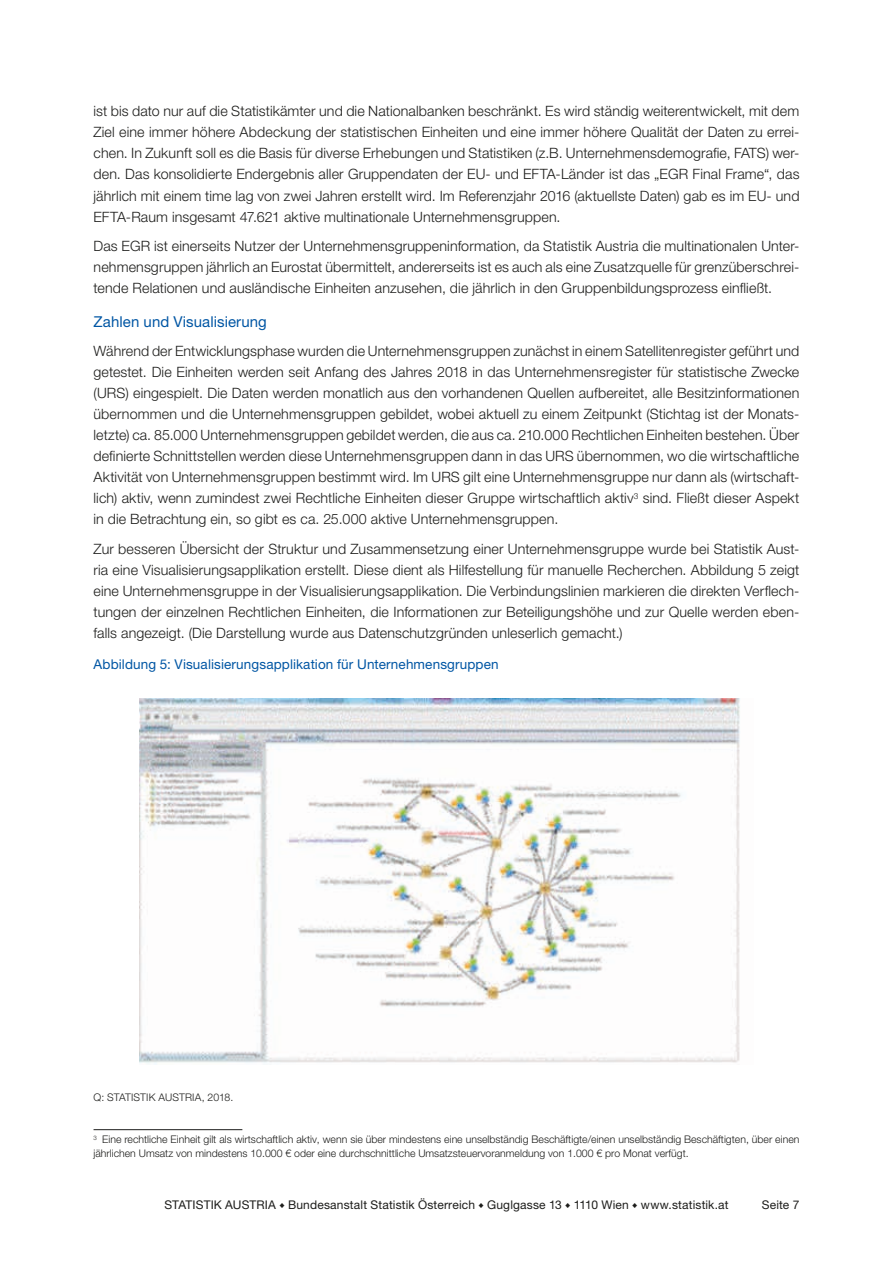
<style>
.page{position:relative;width:893px;height:1263px;background:#fff}
.page>*{position:absolute;margin:0;border:0;box-sizing:border-box;transform-origin:0 0}
.Unterüberschrift_3{font:15px "Helvetica Neue LT Pro";letter-spacing:.005em;color:#0056a4}
.Fließtext{font:300 14.25px/21px "Helvetica Neue LT Pro";letter-spacing:.01em;color:#1d1d1b;text-align:justify}
.t1{font:13.5px "Helvetica Neue LT Pro";letter-spacing:.01em;color:#0056a4}
.t2{font:12px "Helvetica Neue LT Pro";letter-spacing:.015em;color:#1d1d1b}
.Fußnoten{font:300 10.5px/13.5px "Helvetica Neue LT Pro";color:#1d1d1b}
.Quelle{font:300 10.5px "Helvetica Neue LT Pro";letter-spacing:.005em;color:#1d1d1b}
.s1{font-family:"Arial";font-size:8.4px}
</style>
<div class="page">
<hr style="left:94px;top:1129px;width:148px;height:1px;background:#1d1d1b">
<img style="left:139px;top:698px;width:601px;height:366px">
<p class="Fließtext" style="left:94px;top:101px;width:707px">ist bis dato nur auf die Statistikämter und die Nationalbanken beschränkt. Es wird ständig weiterentwickelt, mit dem Ziel eine immer höhere Abdeckung der statistischen Einheiten und eine immer höhere Qualität der Daten zu errei&shy;chen. In Zukunft soll es die Basis für diverse Erhebungen und Statistiken (z.B. Unternehmensdemografie, FATS) wer&shy;den. Das konsolidierte Endergebnis aller Gruppendaten der EU- und EFTA-Länder ist das „EGR Final Frame“, das jährlich mit einem time lag von zwei Jahren erstellt wird. Im Referenzjahr 2016 (aktuellste Daten) gab es im EU- und EFTA-Raum insgesamt 47.621 aktive multinationale Unternehmensgruppen.</p>
<p class="Fließtext" style="left:94px;top:235px;width:707px">Das EGR ist einerseits Nutzer der Unternehmensgruppeninformation, da Statistik Austria die multinationalen Unter&shy;nehmensgruppen jährlich an Eurostat übermittelt, andererseits ist es auch als eine Zusatzquelle für grenzüberschrei&shy;tende Relationen und ausländische Einheiten anzusehen, die jährlich in den Gruppenbildungsprozess einfließt.</p>
<p class="Unterüberschrift_3" style="left:94px;top:312px;width:175px">Zahlen und Visualisierung</p>
<p class="Fließtext" style="left:94px;top:340px;width:707px">Während der Entwicklungsphase wurden die Unternehmensgruppen zunächst in einem Satellitenregister geführt und getestet. Die Einheiten werden seit Anfang des Jahres 2018 in das Unternehmensregister für statistische Zwecke (URS) eingespielt. Die Daten werden monatlich aus den vorhandenen Quellen aufbereitet, alle Besitzinformationen übernommen und die Unternehmensgruppen gebildet, wobei aktuell zu einem Zeitpunkt (Stichtag ist der Monats&shy;letzte) ca. 85.000 Unternehmensgruppen gebildet werden, die aus ca. 210.000 Rechtlichen Einheiten bestehen. Über definierte Schnittstellen werden diese Unternehmensgruppen dann in das URS übernommen, wo die wirtschaftliche Aktivität von Unternehmensgruppen bestimmt wird. Im URS gilt eine Unternehmensgruppe nur dann als (wirtschaft&shy;lich) aktiv, wenn zumindest zwei Rechtliche Einheiten dieser Gruppe wirtschaftlich aktiv<sup>3</sup> sind. Fließt dieser Aspekt in die Betrachtung ein, so gibt es ca. 25.000 aktive Unternehmensgruppen.</p>
<p class="Fließtext" style="left:94px;top:538px;width:707px">Zur besseren Übersicht der Struktur und Zusammensetzung einer Unternehmensgruppe wurde bei Statistik Aust&shy;ria eine Visualisierungsapplikation erstellt. Diese dient als Hilfestellung für manuelle Recherchen. Abbildung 5 zeigt eine Unternehmensgruppe in der Visualisierungsapplikation. Die Verbindungslinien markieren die direkten Verflech&shy;tungen der einzelnen Rechtlichen Einheiten, die Informationen zur Beteiligungshöhe und zur Quelle werden eben&shy;falls angezeigt. (Die Darstellung wurde aus Datenschutzgründen unleserlich gemacht.)</p>
<p class="t1" style="left:94px;top:655px;width:407px">Abbildung 5: Visualisierungsapplikation für Unternehmensgruppen</p>
<p class="Quelle" style="left:94px;top:1090px;width:141px">Q: STATISTIK AUSTRIA, 2018.</p>
<p class="Fußnoten" style="left:94px;top:1132px;width:707px"><sup>3</sup> Eine rechtliche Einheit gilt als wirtschaftlich aktiv, wenn sie über mindestens eine unselbständig Beschäftigte/einen unselbständig Beschäftigten, über einen jährlichen Umsatz von mindestens 10.000 € oder eine durchschnittliche Umsatzsteuervoranmeldung von 1.000 € pro Monat verfügt.</p>
<p class="t2" style="left:164px;top:1197px;width:566px">STATISTIK AUSTRIA <span class="s1">♦</span> Bundesanstalt Statistik Österreich <span class="s1">♦</span> Guglgasse 13 <span class="s1">♦</span> 1110 Wien <span class="s1">♦</span> www.statistik.at</p>
<p class="t2" style="left:762px;top:1197px;width:39px">Seite 7</p>
</div>
